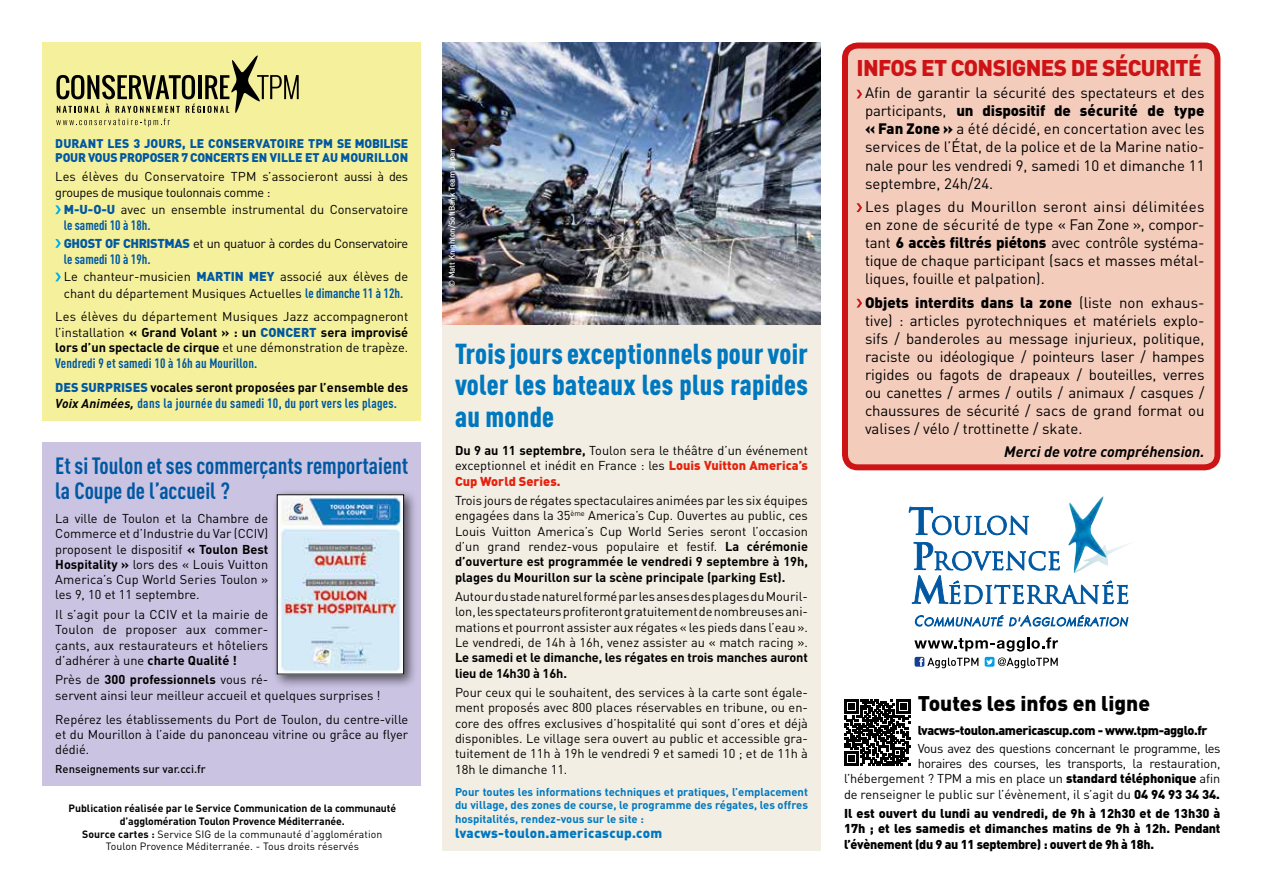
<style>
.page{position:relative;width:1263px;height:893px;background:#fff}
.page>*{position:absolute;margin:0;border:0;box-sizing:border-box;transform-origin:0 0}
.t1{font:900 28.5px/31.5px "DIN Cond";letter-spacing:.01em;color:#0078bf;text-align:justify}
.t2{font:700 23.25px/25.5px "DIN Cond";color:#0058a2}
.t3{font:900 22.5px "DIN";letter-spacing:-.03em;color:#cd1316}
.t4{font:900 21px "DIN";color:#000}
.t5{font:15px/18px "DIN";color:#000;text-align:justify}
.t6{font:italic 700 15px "DIN";color:#000}
.t7{font:700 13.5px "DIN Cond";letter-spacing:.01em;color:#0058a2}
.t8{font:900 13.5px "DIN";letter-spacing:.02em;color:#0078bf}
.t9{font:12.75px/15.3px "DIN";color:#000;text-align:justify}
.t10{font:12.75px/15.3px "DIN";letter-spacing:-.03em;color:#000;text-align:right}
.t11{font:900 12.75px/15.3px "DIN";letter-spacing:-.03em;color:#000;text-align:justify}
.t12{font:700 12.75px/15.3px "DIN";letter-spacing:-.01em;color:#000}
.t13{font:12.75px/15.3px "DIN";letter-spacing:-.025em;color:#000}
.t14{font:900 12.45px/13.5px "DIN";color:#0058a2}
.t15{font:700 11.25px/13.5px "DIN";color:#0078bf;text-align:justify}
.t16{font:500 11.25px "DIN";color:#000}
.t17{font:700 10.5px/12.6px "DIN";letter-spacing:-.01em;color:#000;text-align:center}
.t18{font:500 8.25px "DIN";letter-spacing:-.01em;color:#fff}
.s1{font-weight:900;color:#0058a2}
.s2{font-family:"DIN Cond";font-weight:700;font-size:13.5px;color:#0058a2}
.s3{font-weight:700}
.s4{font-family:"DIN";font-style:italic;font-size:12.75px;color:#000}
.s5{font-weight:400}
.s6{font-weight:900;color:#e4230e}
.s7{font-weight:900}
</style>
<div class="page">
<div style="left:845px;top:46px;width:372px;height:421px;background:#f3ccbc;border-radius:13px"></div>
<svg style="left:856px;top:90px;width:6px;height:8px"></svg>
<svg style="left:856px;top:203px;width:6px;height:9px"></svg>
<svg style="left:856px;top:299px;width:6px;height:9px"></svg>
<div style="left:842px;top:43px;width:378px;height:427px;border:6px solid #cd1316;border-radius:13px"></div>
<svg style="left:845px;top:700px;width:66px;height:66px"></svg>
<img style="left:1069px;top:496px;width:35px;height:10px">
<svg style="left:908px;top:506px;width:222px;height:145px"></svg>
<div style="left:914px;top:657px;width:10px;height:10px;background:#134094;border-radius:2px"></div>
<svg style="left:919px;top:657px;width:139px;height:11px"></svg>
<div style="left:43px;top:43px;width:378px;height:378px;background:#f5f09b"></div>
<svg style="left:55px;top:205px;width:6px;height:9px"></svg>
<svg style="left:55px;top:239px;width:6px;height:9px"></svg>
<svg style="left:55px;top:273px;width:6px;height:8px"></svg>
<svg style="left:56px;top:56px;width:243px;height:71px"></svg>
<div style="left:43px;top:442px;width:378px;height:343px;background:#cac3e2"></div>
<div style="left:271px;top:489px;width:147px;height:199px;background:#000;opacity:.6"></div>
<img style="left:279px;top:496px;width:123px;height:176px">
<div style="left:277px;top:494px;width:127px;height:180px;border:1px solid #000"></div>
<div style="left:442px;top:302px;width:379px;height:548px;background:#f2eee3"></div>
<img style="left:442px;top:43px;width:379px;height:281px">
<p class="t14" style="left:55px;top:137px;width:354px">DURANT LES 3 JOURS, LE CONSERVATOIRE TPM SE MOBILISE<br>POUR VOUS PROPOSER 7 CONCERTS EN VILLE ET AU MOURILLON</p>
<p class="t13" style="left:55px;top:169px;width:354px">Les élèves du Conservatoire TPM s’associeront aussi à des groupes de musique toulonnais comme :</p>
<p class="t9" style="left:64px;top:202px;width:346px"><span class="s1">M-U-O-U</span> avec un ensemble instrumental du Conservatoire</p>
<p class="t7" style="left:64px;top:217px;width:88px">le samedi 10 à 18h.</p>
<p class="t10" style="left:64px;top:236px;width:346px"><span class="s1">GHOST OF CHRISTMAS</span> et un quatuor à cordes du Conservatoire</p>
<p class="t7" style="left:64px;top:251px;width:88px">le samedi 10 à 19h.</p>
<p class="t9" style="left:64px;top:269px;width:346px;line-height:16.2px">Le chanteur-musicien <span class="s1">MARTIN MEY</span> associé aux élèves de chant du département Musiques Actuelles <span class="s2">le dimanche 11 à 12h.</span></p>
<p class="t9" style="left:55px;top:309px;width:354px">Les élèves du département Musiques Jazz accompagneront l’installation <span class="s3">« Grand Volant » : un</span> <span class="s1">CONCERT</span> <span class="s3">sera improvisé lors d’un spectacle de cirque</span> et une démonstration de trapèze.</p>
<p class="t7" style="left:55px;top:355px;width:204px">Vendredi 9 et samedi 10 à 16h au Mourillon.</p>
<p class="t12" style="left:55px;top:380px;width:354px"><span class="s1">DES SURPRISES</span> vocales seront proposées par l’ensemble des</p>
<p class="t7" style="left:55px;top:395px;width:343px"><span class="s4">Voix Animées,</span> dans la journée du samedi 10, du port vers les plages.</p>
<h2 class="t2" style="left:55px;top:452px;width:354px">Et si Toulon et ses commerçants remportaient la Coupe de l’accueil ?</h2>
<p class="t9" style="left:55px;top:511px;width:215px">La ville de Toulon et la Chambre de Commerce et d’Industrie du Var (CCIV) proposent le dispositif <span class="s3">« Toulon Best Hospitality »</span> lors des « Louis Vuitton America’s Cup World Series Toulon » les 9, 10 et 11 septembre.</p>
<p class="t9" style="left:55px;top:607px;width:215px">Il s’agit pour la CCIV et la mairie de Toulon de proposer aux commer&shy;çants, aux restaurateurs et hôteliers d’adhérer à une <span class="s3">charte Qualité !</span></p>
<p class="t9" style="left:55px;top:672px;width:327px">Près de <span class="s3">300 professionnels</span> vous ré-<br>servent ainsi leur meilleur accueil et quelques surprises !</p>
<p class="t9" style="left:55px;top:711px;width:354px">Repérez les établissements du Port de Toulon, du centre-ville et du Mourillon à l’aide du panonceau vitrine ou grâce au flyer dédié.</p>
<p class="t16" style="left:55px;top:762px;width:152px">Renseignements sur var.cci.fr</p>
<p class="t17" style="left:68px;top:802px;width:329px">Publication réalisée par le Service Communication de la communauté d’agglomération Toulon Provence Méditerranée.<br>Source cartes : <span class="s5">Service SIG de la communauté d’agglomération Toulon Provence Méditerranée. - Tous droits réservés</span></p>
<p class="t18" style="left:447px;top:287px;width:140px;rotate:-90deg">© Matt Knighton/SoftBank Team Japan</p>
<h1 class="t1" style="left:455px;top:338px;width:354px">Trois jours exceptionnels pour voir voler les bateaux les plus rapides au monde</h1>
<p class="t9" style="left:455px;top:443px;width:354px"><span class="s3">Du 9 au 11 septembre,</span> Toulon sera le théâtre d’un événement exceptionnel et inédit en France : les <span class="s6">Louis Vuitton America’s Cup World Series.</span></p>
<p class="t9" style="left:455px;top:493px;width:354px">Trois jours de régates spectaculaires animées par les six équipes engagées dans la 35<sup>ème</sup> America’s Cup. Ouvertes au public, ces Louis Vuitton America’s Cup World Series seront l’occasion d’un grand rendez-vous populaire et festif. <span class="s3">La cérémonie d’ouverture est programmée le vendredi 9 septembre à 19h, plages du Mourillon sur la scène principale (parking Est).</span></p>
<p class="t9" style="left:455px;top:589px;width:354px">Autour du stade naturel formé par les anses des plages du Mouril&shy;lon, les spectateurs profiteront gratuitement de nombreuses ani&shy;mations et pourront assister aux régates « les pieds dans l’eau ».<br>Le vendredi, de 14h à 16h, venez assister au « match racing ».</p>
<p class="t12" style="left:455px;top:650px;width:354px">Le samedi et le dimanche, les régates en trois manches auront lieu de 14h30 à 16h.</p>
<p class="t9" style="left:455px;top:685px;width:354px">Pour ceux qui le souhaitent, des services à la carte sont égale&shy;ment proposés avec 800 places réservables en tribune, ou en&shy;core des offres exclusives d’hospitalité qui sont d’ores et déjà disponibles. Le village sera ouvert au public et accessible gra&shy;tuitement de 11h à 19h le vendredi 9 et samedi 10 ; et de 11h à 18h le dimanche 11.</p>
<p class="t15" style="left:455px;top:785px;width:354px">Pour toutes les informations techniques et pratiques, l’emplacement du village, des zones de course, le programme des régates, les offres hospitalités, rendez-vous sur le site :</p>
<p class="t8" style="left:455px;top:825px;width:209px">lvacws-toulon.americascup.com</p>
<h3 class="t3" style="left:856px;top:55px;width:347px">INFOS ET CONSIGNES DE SÉCURITÉ</h3>
<p class="t5" style="left:865px;top:84px;width:341px">Afin de garantir la sécurité des spectateurs et des participants, <span class="s7">un dispositif de sécurité de type « Fan Zone »</span> a été décidé, en concertation avec les services de l’État, de la police et de la Marine natio&shy;nale pour les vendredi 9, samedi 10 et dimanche 11 septembre, 24h/24.</p>
<p class="t5" style="left:865px;top:198px;width:341px">Les plages du Mourillon seront ainsi délimitées en zone de sécurité de type « Fan Zone », compor&shy;tant <span class="s7">6 accès filtrés piétons</span> avec contrôle systéma&shy;tique de chaque participant (sacs et masses métal&shy;liques, fouille et palpation).</p>
<p class="t5" style="left:865px;top:293px;width:341px"><span class="s7">Objets interdits dans la zone</span> (liste non exhaus&shy;tive) : articles pyrotechniques et matériels explo&shy;sifs / banderoles au message injurieux, politique, raciste ou idéologique / pointeurs laser / hampes rigides ou fagots de drapeaux / bouteilles, verres ou canettes / armes / outils / animaux / casques / chaussures de sécurité / sacs de grand format ou valises / vélo / trottinette / skate.</p>
<p class="t6" style="left:1004px;top:443px;width:202px">Merci de votre compréhension.</p>
<h3 class="t4" style="left:918px;top:691px;width:234px">Toutes les infos en ligne</h3>
<p class="t11" style="left:918px;top:723px;width:291px">lvacws-toulon.americascup.com - www.tpm-agglo.fr</p>
<p class="t10" style="left:844px;top:740px;width:378px">Vous avez des questions concernant le programme, les<br>horaires des courses, les transports, la restauration, l’hébergement ? TPM a mis en place un <span class="s7">standard téléphonique</span> afin de renseigner le public sur l’évènement, il s’agit du <span class="s7">04 94 93 34 34.</span></p>
<p class="t11" style="left:844px;top:806px;width:378px">Il est ouvert du lundi au vendredi, de 9h à 12h30 et de 13h30 à 17h ; et les samedis et dimanches matins de 9h à 12h. Pendant l’évènement (du 9 au 11 septembre) : ouvert de 9h à 18h.</p>
</div>
